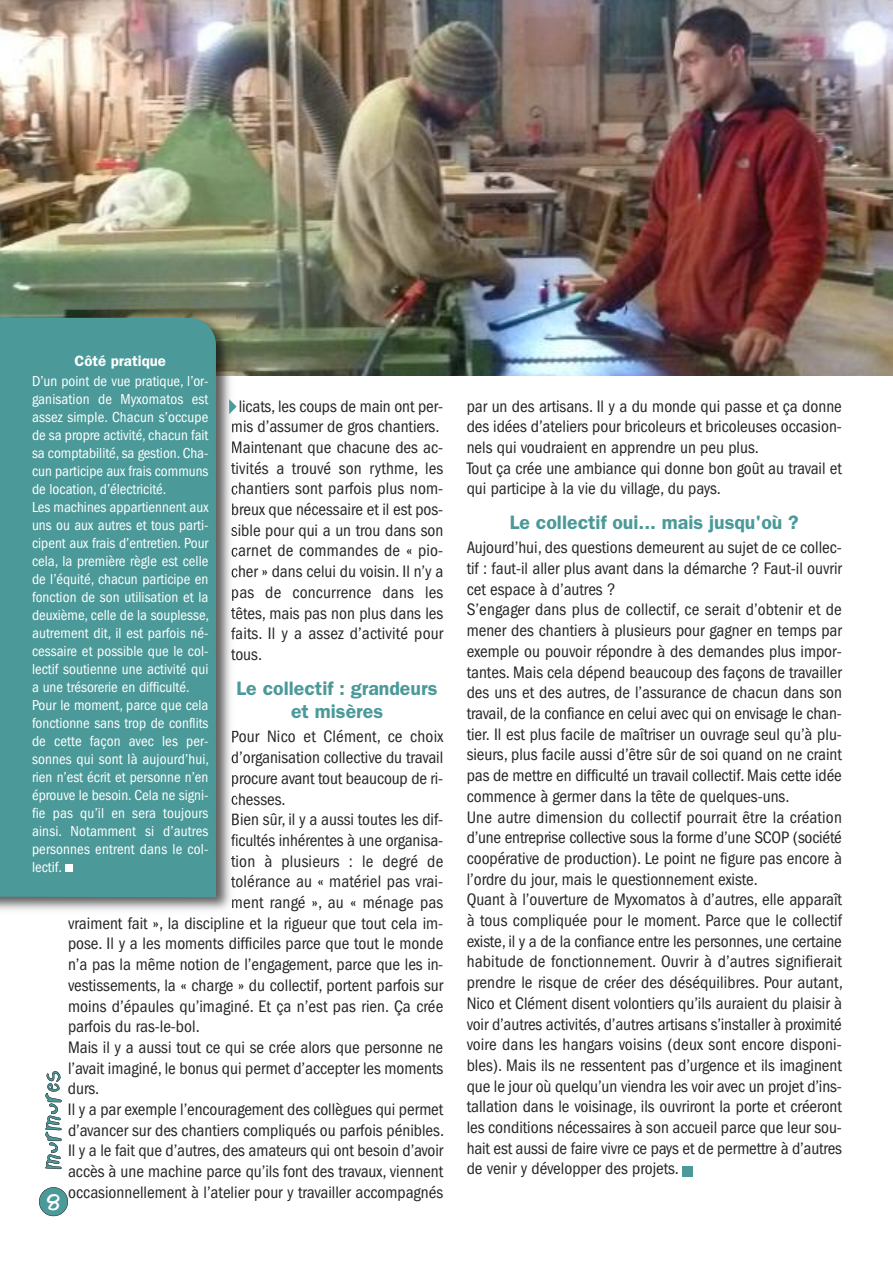
<style>
.page{position:relative;width:893px;height:1263px;background:#fff}
.page>*{position:absolute;margin:0;border:0;box-sizing:border-box;transform-origin:0 0}
.t1{font:600 19.5px/23.4px "ITC Franklin Gothic Std";color:#4b9999;text-align:center}
.t2{font:condensed 17.25px/20.7px "ITC Franklin Gothic Std";color:#272627}
.t3{font:16.2px "Childs Play Age Six";color:#fff}
.t4{font:condensed 15px/18px "ITC Franklin Gothic Std";color:#fff}
.t5{font:600 15px "ITC Franklin Gothic Std";color:#fff}
</style>
<div class="page">
<img style="left:0;top:0;width:892px;height:376px">
<div style="left:683px;top:1166px;width:10px;height:11px;background:#4b9999"></div>
<div style="left:39px;top:1187px;width:29px;height:29px;background:#4b9999;border-radius:50%"></div>
<div style="left:39px;top:1187px;width:29px;height:29px;border:1px solid #272627;border-radius:50%"></div>
<svg style="left:45px;top:1071px;width:17px;height:98px"></svg>
<img style="left:0;top:311px;width:235px;height:65px">
<img style="left:68px;top:400px;width:167px;height:510px">
<svg style="left:232px;top:421px;width:3px;height:11px"></svg>
<img style="left:232px;top:441px;width:3px;height:14px">
<svg style="left:231px;top:461px;width:4px;height:13px"></svg>
<img style="left:232px;top:483px;width:3px;height:14px">
<img style="left:232px;top:503px;width:3px;height:15px">
<img style="left:231px;top:524px;width:4px;height:15px">
<svg style="left:232px;top:545px;width:3px;height:12px"></svg>
<svg style="left:232px;top:566px;width:3px;height:11px"></svg>
<img style="left:232px;top:587px;width:3px;height:14px">
<img style="left:231px;top:606px;width:4px;height:15px">
<img style="left:231px;top:627px;width:4px;height:15px">
<svg style="left:231px;top:649px;width:4px;height:11px"></svg>
<svg style="left:232px;top:730px;width:3px;height:13px"></svg>
<svg style="left:232px;top:752px;width:3px;height:13px"></svg>
<img style="left:232px;top:773px;width:3px;height:14px">
<svg style="left:232px;top:794px;width:3px;height:11px"></svg>
<img style="left:232px;top:813px;width:3px;height:14px">
<svg style="left:231px;top:833px;width:4px;height:13px"></svg>
<img style="left:231px;top:854px;width:4px;height:15px">
<svg style="left:231px;top:875px;width:4px;height:12px"></svg>
<img style="left:232px;top:897px;width:3px;height:13px">
<div style="left:0;top:318px;width:216px;height:579px;background:#4b9999"></div>
<div style="left:65px;top:864px;width:8px;height:8px;background:#fff"></div>
<svg style="left:229px;top:399px;width:8px;height:15px"></svg>
<p class="t5" style="left:74px;top:355px;width:93px">Côté pratique</p>
<p class="t4" style="left:32px;top:373px;width:179px">D’un point de vue pratique, l’or&shy;ganisation de Myxomatos est assez simple. Chacun s’occupe de sa propre activité, chacun fait sa comptabilité, sa gestion. Cha&shy;cun participe aux frais communs de location, d’électricité.<br>Les machines appartiennent aux uns ou aux autres et tous parti&shy;cipent aux frais d’entretien. Pour cela, la première règle est celle de l’équité, chacun participe en fonction de son utilisation et la deuxième, celle de la souplesse, autrement dit, il est parfois né&shy;cessaire et possible que le col&shy;lectif soutienne une activité qui a une trésorerie en difficulté.<br>Pour le moment, parce que cela fonctionne sans trop de conflits de cette façon avec les per&shy;sonnes qui sont là aujourd’hui, rien n’est écrit et personne n’en éprouve le besoin. Cela ne signi&shy;fie pas qu’il en sera toujours ainsi. Notamment si d’autres personnes entrent dans le col&shy;lectif.</p>
<p class="t2" style="left:231px;top:397px;width:214px;text-indent:8px">licats, les coups de main ont per&shy;mis d’assumer de gros chantiers.<br>Maintenant que chacune des ac&shy;tivités a trouvé son rythme, les chantiers sont parfois plus nom&shy;breux que nécessaire et il est pos&shy;sible pour qui a un trou dans son carnet de commandes de « pio&shy;cher » dans celui du voisin. Il n’y a pas de concurrence dans les têtes, mais pas non plus dans les faits. Il y a assez d’activité pour tous.</p>
<p class="t1" style="left:237px;top:678px;width:203px">Le collectif : grandeurs et misères</p>
<p class="t2" style="left:231px;top:728px;width:214px">Pour Nico et Clément, ce choix</p>
<p class="t2" style="left:231px;top:748px;width:214px">d’organisation collective du travail</p>
<p class="t2" style="left:231px;top:769px;width:214px">procure avant tout beaucoup de ri-</p>
<p class="t2" style="left:231px;top:790px;width:56px">chesses.</p>
<p class="t2" style="left:231px;top:810px;width:214px">Bien sûr, il y a aussi toutes les dif-</p>
<p class="t2" style="left:231px;top:831px;width:214px">ficultés inhérentes à une organisa-</p>
<p class="t2" style="left:231px;top:852px;width:214px">tion à plusieurs : le degré de</p>
<p class="t2" style="left:231px;top:873px;width:214px">tolérance au « matériel pas vrai-</p>
<p class="t2" style="left:231px;top:893px;width:214px">ment rangé », au « ménage pas</p>
<p class="t2" style="left:68px;top:914px;width:377px">vraiment fait », la discipline et la rigueur que tout cela im-</p>
<p class="t2" style="left:68px;top:935px;width:377px">pose. Il y a les moments difficiles parce que tout le monde</p>
<p class="t2" style="left:68px;top:955px;width:377px">n’a pas la même notion de l’engagement, parce que les in-</p>
<p class="t2" style="left:68px;top:976px;width:377px">vestissements, la « charge » du collectif, portent parfois sur</p>
<p class="t2" style="left:68px;top:997px;width:377px">moins d’épaules qu’imaginé. Et ça n’est pas rien. Ça crée</p>
<p class="t2" style="left:68px;top:1017px;width:133px">parfois du ras-le-bol.</p>
<p class="t2" style="left:68px;top:1038px;width:377px">Mais il y a aussi tout ce qui se crée alors que personne ne</p>
<p class="t2" style="left:68px;top:1059px;width:377px">l’avait imaginé, le bonus qui permet d’accepter les moments</p>
<p class="t2" style="left:68px;top:1080px;width:33px">durs.</p>
<p class="t2" style="left:68px;top:1100px;width:377px">Il y a par exemple l’encouragement des collègues qui permet</p>
<p class="t2" style="left:68px;top:1121px;width:378px">d’avancer sur des chantiers compliqués ou parfois pénibles.</p>
<p class="t2" style="left:68px;top:1142px;width:377px">Il y a le fait que d’autres, des amateurs qui ont besoin d’avoir</p>
<p class="t2" style="left:68px;top:1162px;width:377px">accès à une machine parce qu’ils font des travaux, viennent</p>
<p class="t2" style="left:68px;top:1183px;width:376px">occasionnellement à l’atelier pour y travailler accompagnés</p>
<p class="t3" style="left:47px;top:1195px;width:15px">8</p>
<p class="t2" style="left:467px;top:397px;width:377px">par un des artisans. Il y a du monde qui passe et ça donne des idées d’ateliers pour bricoleurs et bricoleuses occasion&shy;nels qui voudraient en apprendre un peu plus.<br>Tout ça crée une ambiance qui donne bon goût au travail et qui participe à la vie du village, du pays.</p>
<p class="t1" style="left:510px;top:513px;width:290px">Le collectif oui... mais jusqu'où ?</p>
<p class="t2" style="left:467px;top:539px;width:378px">Aujourd’hui, des questions demeurent au sujet de ce collec&shy;tif : faut-il aller plus avant dans la démarche ? Faut-il ouvrir cet espace à d’autres ?<br>S’engager dans plus de collectif, ce serait d’obtenir et de mener des chantiers à plusieurs pour gagner en temps par exemple ou pouvoir répondre à des demandes plus impor&shy;tantes. Mais cela dépend beaucoup des façons de travailler des uns et des autres, de l’assurance de chacun dans son travail, de la confiance en celui avec qui on envisage le chan&shy;tier. Il est plus facile de maîtriser un ouvrage seul qu’à plu&shy;sieurs, plus facile aussi d’être sûr de soi quand on ne craint pas de mettre en difficulté un travail collectif. Mais cette idée commence à germer dans la tête de quelques-uns.<br>Une autre dimension du collectif pourrait être la création d’une entreprise collective sous la forme d’une SCOP (société coopérative de production). Le point ne figure pas encore à l’ordre du jour, mais le questionnement existe.<br>Quant à l’ouverture de Myxomatos à d’autres, elle apparaît à tous compliquée pour le moment. Parce que le collectif existe, il y a de la confiance entre les personnes, une certaine habitude de fonctionnement. Ouvrir à d’autres signifierait prendre le risque de créer des déséquilibres. Pour autant, Nico et Clément disent volontiers qu’ils auraient du plaisir à voir d’autres activités, d’autres artisans s’installer à proximité voire dans les hangars voisins (deux sont encore disponi&shy;bles). Mais ils ne ressentent pas d’urgence et ils imaginent que le jour où quelqu’un viendra les voir avec un projet d’ins&shy;tallation dans le voisinage, ils ouvriront la porte et créeront les conditions nécessaires à son accueil parce que leur sou&shy;hait est aussi de faire vivre ce pays et de permettre à d’autres de venir y développer des projets.</p>
</div>
